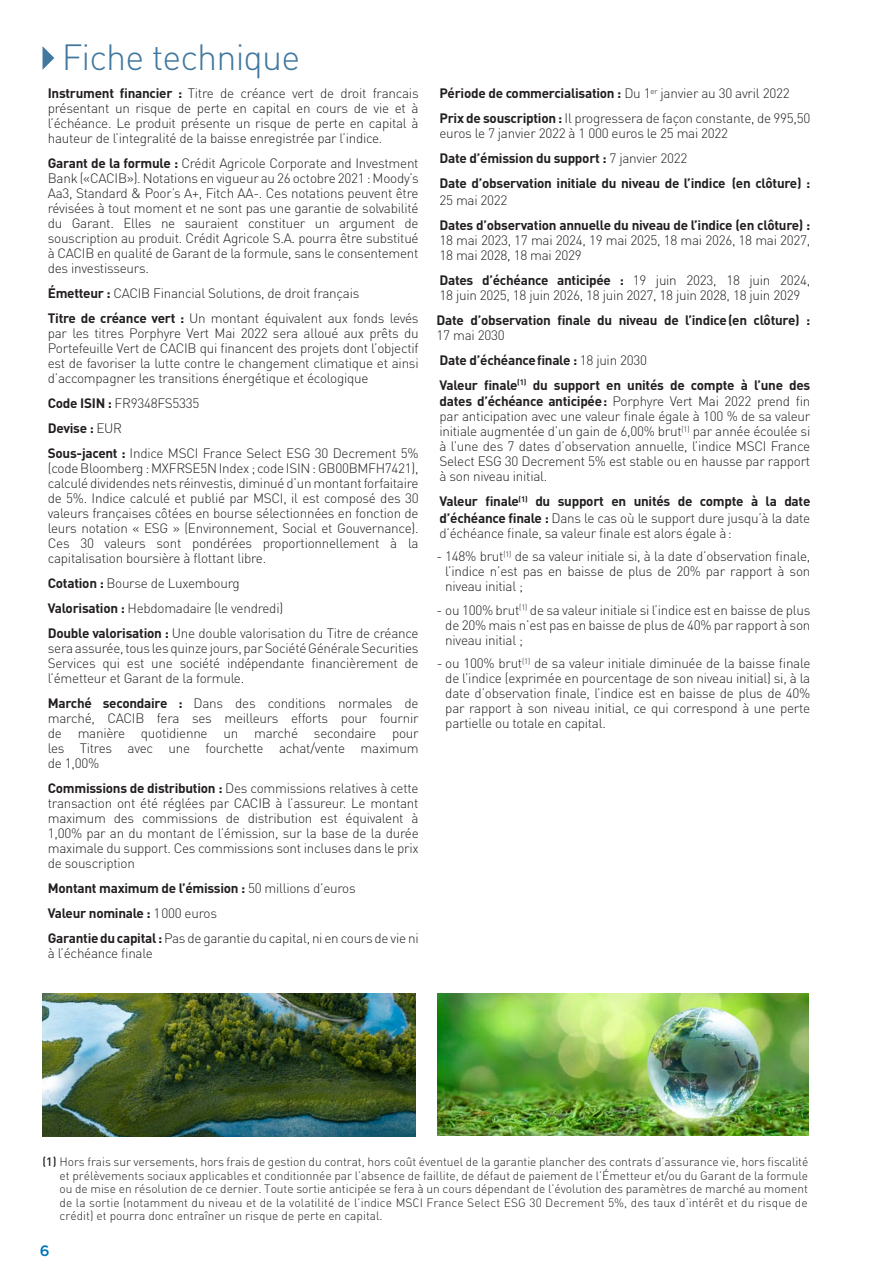
<style>
.page{position:relative;width:893px;height:1263px;background:#fff}
.page>*{position:absolute;margin:0;border:0;box-sizing:border-box;transform-origin:0 0}
.t1{font:300 36px "DINOT";letter-spacing:-.025em;color:#41789f}
.t2{font:500 15px "Gotham";color:#0073bc}
.t3{font:300 13.5px/15px "DINOT";letter-spacing:-.02em;color:#231f20;text-align:justify}
.t4{font:700 13.5px/25px "DINOT";letter-spacing:-.02em;color:#231f20}
.t5{font:300 12px/13.5px "DINOT";color:#231f20;text-align:justify}
.s1{font-weight:700}
.s2{font-weight:300}
.s3{font-weight:500}
</style>
<div class="page">
<svg style="left:43px;top:47px;width:11px;height:23px"></svg>
<img style="left:43px;top:993px;width:373px;height:144px">
<img style="left:437px;top:993px;width:372px;height:143px">
<h1 class="t1" style="left:62px;top:32px;width:240px">Fiche technique</h1>
<p class="t3" style="left:48px;top:85px;width:372px"><span class="s1">Instrument financier :</span> Titre de créance vert de droit francais présentant un risque de perte en capital en cours de vie et à l’échéance. Le produit présente un risque de perte en capital à hauteur de l’integralité de la baisse enregistrée par l’indice.</p>
<p class="t3" style="left:48px;top:155px;width:372px"><span class="s1">Garant de la formule :</span> Crédit Agricole Corporate and Investment Bank («CACIB»). Notations en vigueur au 26 octobre 2021 : Moody’s Aa3, Standard &amp; Poor’s A+, Fitch AA-. Ces notations peuvent être révisées à tout moment et ne sont pas une garantie de solvabilité du Garant. Elles ne sauraient constituer un argument de souscription au produit. Crédit Agricole S.A. pourra être substitué à CACIB en qualité de Garant de la formule, sans le consentement des investisseurs.</p>
<p class="t3" style="left:48px;top:280px;width:372px;line-height:25px"><span class="s1">Émetteur :</span> CACIB Financial Solutions, de droit français<br><span class="s1">Titre de créance vert :</span> Un montant équivalent aux fonds levés</p>
<p class="t3" style="left:48px;top:325px;width:372px">par les titres Porphyre Vert Mai 2022 sera alloué aux prêts du Portefeuille Vert de CACIB qui financent des projets dont l’objectif est de favoriser la lutte contre le changement climatique et ainsi d’accompagner les transitions énergétique et écologique</p>
<p class="t3" style="left:48px;top:390px;width:372px;line-height:25px;text-align:left"><span class="s1">Code ISIN :</span> FR9348FS5335<br><span class="s1">Devise :</span> EUR<br><span class="s1">Sous-jacent :</span> Indice MSCI France Select ESG 30 Decrement 5%</p>
<p class="t3" style="left:48px;top:460px;width:372px">(code Bloomberg : MXFRSE5N Index ; code ISIN : GB00BMFH7421), calculé dividendes nets réinvestis, diminué d’un montant forfaitaire de 5%. Indice calculé et publié par MSCI, il est composé des 30 valeurs françaises côtées en bourse sélectionnées en fonction de leurs notation « ESG » (Environnement, Social et Gouvernance).<br>Ces 30 valeurs sont pondérées proportionnellement à la capitalisation boursière à flottant libre.</p>
<p class="t3" style="left:48px;top:570px;width:372px;line-height:25px;text-align:left"><span class="s1">Cotation :</span> Bourse de Luxembourg<br><span class="s1">Valorisation :</span> Hebdomadaire (le vendredi)<br><span class="s1">Double valorisation :</span> Une double valorisation du Titre de créance</p>
<p class="t3" style="left:48px;top:640px;width:372px">sera assurée, tous les quinze jours, par Société Générale Securities Services qui est une société indépendante financièrement de l’émetteur et Garant de la formule.</p>
<p class="t3" style="left:48px;top:695px;width:372px"><span class="s1">Marché secondaire :</span> Dans des conditions normales de marché, CACIB fera ses meilleurs efforts pour fournir de manière quotidienne un marché secondaire pour les Titres avec une fourchette achat/vente maximum de 1,00%</p>
<p class="t3" style="left:48px;top:780px;width:372px"><span class="s1">Commissions de distribution :</span> Des commissions relatives à cette transaction ont été réglées par CACIB à l’assureur. Le montant maximum des commissions de distribution est équivalent à 1,00% par an du montant de l’émission, sur la base de la durée maximale du support. Ces commissions sont incluses dans le prix de souscription</p>
<p class="t3" style="left:48px;top:875px;width:372px;line-height:25px;text-align:left"><span class="s1">Montant maximum de l’émission :</span> 50 millions d’euros<br><span class="s1">Valeur nominale :</span> 1000 euros<br><span class="s1">Garantie du capital :</span> Pas de garantie du capital, ni en cours de vie ni</p>
<p class="t3" style="left:48px;top:945px;width:106px">à l’échéance finale</p>
<p class="t3" style="left:439px;top:80px;width:372px;line-height:25px"><span class="s1">Période de commercialisation :</span> Du 1<sup>er</sup> janvier au 30 avril 2022<br><span class="s1">Prix de souscription :</span> Il progressera de façon constante, de 995,50</p>
<p class="t4" style="left:439px;top:120px;width:372px"><span class="s2">euros le 7 janvier 2022 à 1 000 euros le 25 mai 2022<br></span>Date d’émission du support : <span class="s2">7 janvier 2022<br></span>Date d’observation initiale du niveau de l’indice (en clôture) :</p>
<p class="t3" style="left:439px;top:192px;width:70px">25 mai 2022</p>
<p class="t4" style="left:439px;top:212px;width:372px">Dates d’observation annuelle du niveau de l’indice (en clôture) :</p>
<p class="t3" style="left:439px;top:232px;width:372px">18 mai 2023, 17 mai 2024, 19 mai 2025, 18 mai 2026, 18 mai 2027,<br>18 mai 2028, 18 mai 2029</p>
<p class="t3" style="left:439px;top:272px;width:372px"><span class="s1">Dates d’échéance anticipée :</span> 19 juin 2023, 18 juin 2024,<br>18 juin 2025, 18 juin 2026, 18 juin 2027, 18 juin 2028, 18 juin 2029</p>
<p class="t4" style="left:437px;top:307px;width:375px">Date d’observation finale du niveau de l’indice(en clôture) :</p>
<p class="t4" style="left:437px;top:322px;width:375px"><span class="s2">17 mai 2030<br></span>Date d’échéancefinale : <span class="s2">18 juin 2030<br></span>Valeur finale<sup>(1)</sup> du support en unités de compte à l’une des</p>
<p class="t3" style="left:439px;top:393px;width:372px"><span class="s1">dates d’échéance anticipée:</span> Porphyre Vert Mai 2022 prend fin par anticipation avec une valeur finale égale à 100 % de sa valeur initiale augmentée d’un gain de 6,00% brut<sup>(1)</sup> par année écoulée si à l’une des 7 dates d’observation annuelle, l’indice MSCI France Select ESG 30 Decrement 5% est stable ou en hausse par rapport à son niveau initial.</p>
<p class="t4" style="left:439px;top:492px;width:372px;line-height:16.5px">Valeur finale<sup>(1)</sup> du support en unités de compte à la date d’échéance finale : <span class="s2">Dans le cas où le support dure jusqu’à la date</span></p>
<p class="t3" style="left:439px;top:525px;width:294px">d’échéance finale, sa valeur finale est alors égale à:</p>
<p class="t3" style="left:445px;top:548px;width:367px;text-indent:-9px">- 148% brut<sup>(1)</sup> de sa valeur initiale si, à la date d’observation finale, l’indice n’est pas en baisse de plus de 20% par rapport à son niveau initial ;</p>
<p class="t3" style="left:445px;top:602px;width:367px;text-indent:-9px">- ou 100% brut<sup>(1)</sup> de sa valeur initiale si l’indice est en baisse de plus de 20% mais n’est pas en baisse de plus de 40% par rapport à son niveau initial ;</p>
<p class="t3" style="left:445px;top:655px;width:367px;text-indent:-9px">- ou 100% brut<sup>(1)</sup> de sa valeur initiale diminuée de la baisse finale de l’indice (exprimée en pourcentage de son niveau initial) si, à la date d’observation finale, l’indice est en baisse de plus de 40% par rapport à son niveau initial, ce qui correspond à une perte partielle ou totale en capital.</p>
<p class="t5" style="left:60px;top:1155px;width:750px;text-indent:-17px"><span class="s3">(1)</span> Hors frais sur versements, hors frais de gestion du contrat, hors coût éventuel de la garantie plancher des contrats d’assurance vie, hors fiscalité et prélèvements sociaux applicables et conditionnée par l’absence de faillite, de défaut de paiement de l’Émetteur et/ou du Garant de la formule ou de mise en résolution de ce dernier. Toute sortie anticipée se fera à un cours dépendant de l’évolution des paramètres de marché au moment de la sortie (notamment du niveau et de la volatilité de l’indice MSCI France Select ESG 30 Decrement 5%, des taux d’intérêt et du risque de crédit) et pourra donc entraîner un risque de perte en capital.</p>
<p class="t2" style="left:40px;top:1240px;width:11px">6</p>
</div>
